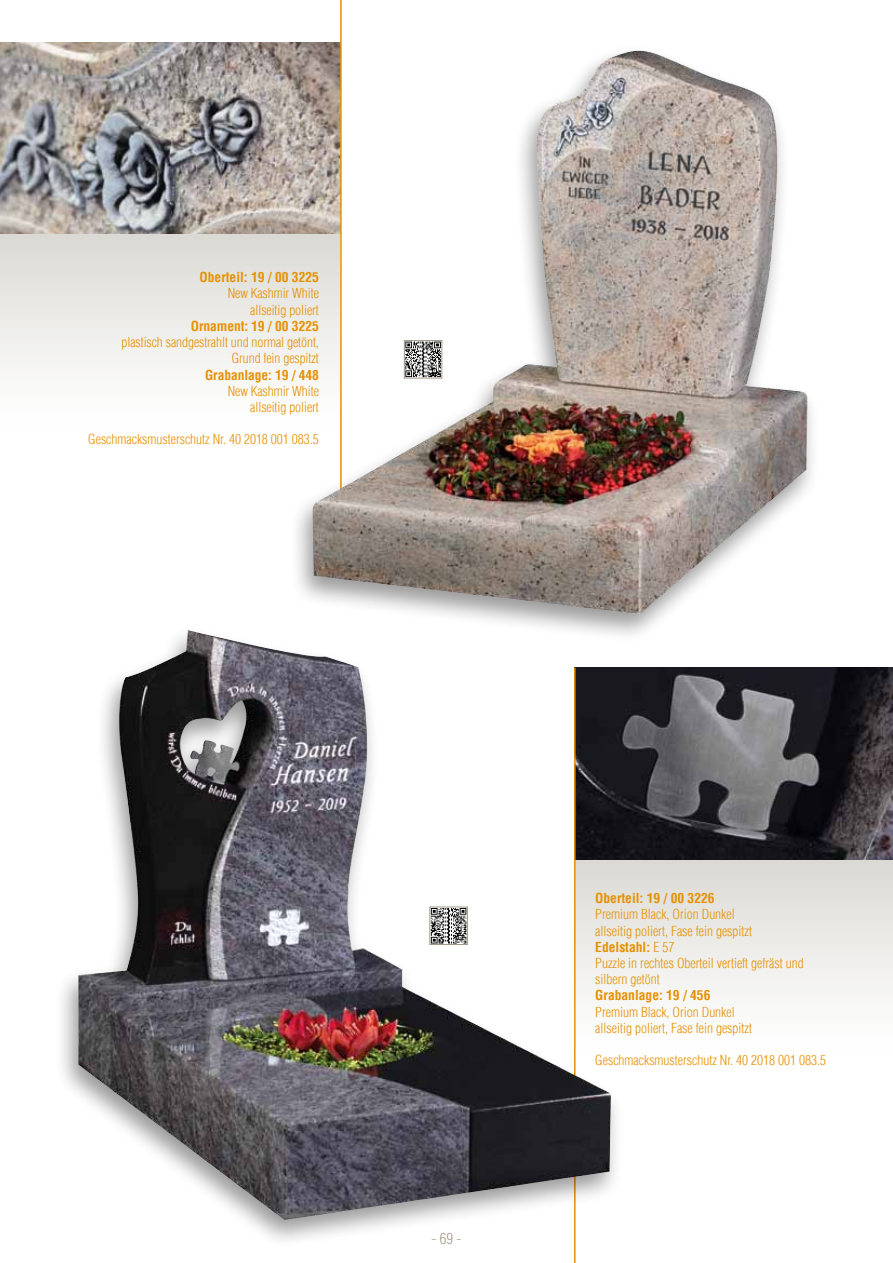
<style>
.page{position:relative;width:893px;height:1263px;background:#fff}
.page>*{position:absolute;margin:0;border:0;box-sizing:border-box;transform-origin:0 0}
.t1{font:300 condensed 15px "Helvetica LT";color:#a19688}
.t2{font:300 condensed 13.5px/16.2px "Helvetica LT";color:#e69000;text-align:right}
.t3{font:700 condensed 13.5px "Helvetica LT";color:#e69000}
.s1{font-weight:700}
</style>
<div class="page">
<div style="left:0;top:234px;width:340px;height:191px;background:linear-gradient(to bottom,#dbdad4,#fff)"></div>
<img style="left:0;top:43px;width:340px;height:191px">
<div style="left:574px;top:859px;width:319px;height:191px;background:linear-gradient(to bottom,#dbdad4,#fff)"></div>
<img style="left:624px;top:668px;width:269px;height:191px">
<hr style="left:574px;top:668px;width:2px;height:595px;background:#e69000">
<hr style="left:340px;top:0;width:2px;height:516px;background:#e69000">
<div style="left:55px;top:625px;width:569px;height:624px;background:#000;opacity:.4"></div>
<img style="left:78px;top:630px;width:533px;height:590px">
<div style="left:289px;top:44px;width:532px;height:599px;background:#000;opacity:.4"></div>
<img style="left:312px;top:51px;width:496px;height:563px">
<svg style="left:431px;top:909px;width:35px;height:34px"></svg>
<div style="left:429px;top:907px;width:39px;height:38px;border:1px solid #a19688"></div>
<svg style="left:406px;top:342px;width:34px;height:34px"></svg>
<div style="left:404px;top:340px;width:38px;height:38px;border:1px solid #a19688"></div>
<p class="t3" style="left:200px;top:269px;width:121px">Oberteil: 19 / 00 3225</p>
<p class="t2" style="left:228px;top:285px;width:93px">New Kashmir White allseitig poliert</p>
<p class="t3" style="left:191px;top:317px;width:129px">Ornament: 19 / 00 3225</p>
<p class="t2" style="left:122px;top:334px;width:199px">plastisch sandgestrahlt und normal getönt,<br>Grund fein gespitzt</p>
<p class="t3" style="left:205px;top:366px;width:115px">Grabanlage: 19 / 448</p>
<p class="t2" style="left:228px;top:383px;width:93px">New Kashmir White allseitig poliert</p>
<p class="t2" style="left:88px;top:431px;width:232px">Geschmacksmusterschutz Nr. 40 2018 001 083.5</p>
<p class="t1" style="left:431px;top:1230px;width:31px">- 69 -</p>
<p class="t3" style="left:595px;top:890px;width:121px">Oberteil: 19 / 00 3226</p>
<p class="t2" style="left:595px;top:906px;width:210px;text-align:left">Premium Black, Orion Dunkel<br>allseitig poliert, Fase fein gespitzt<br><span class="s1">Edelstahl:</span> E 57<br>Puzzle in rechtes Oberteil vertieft gefräst und silbern getönt</p>
<p class="t3" style="left:595px;top:987px;width:117px">Grabanlage: 19 / 456</p>
<p class="t2" style="left:595px;top:1003px;width:158px;text-align:left">Premium Black, Orion Dunkel allseitig poliert, Fase fein gespitzt</p>
<p class="t2" style="left:595px;top:1052px;width:232px">Geschmacksmusterschutz Nr. 40 2018 001 083.5</p>
</div>
